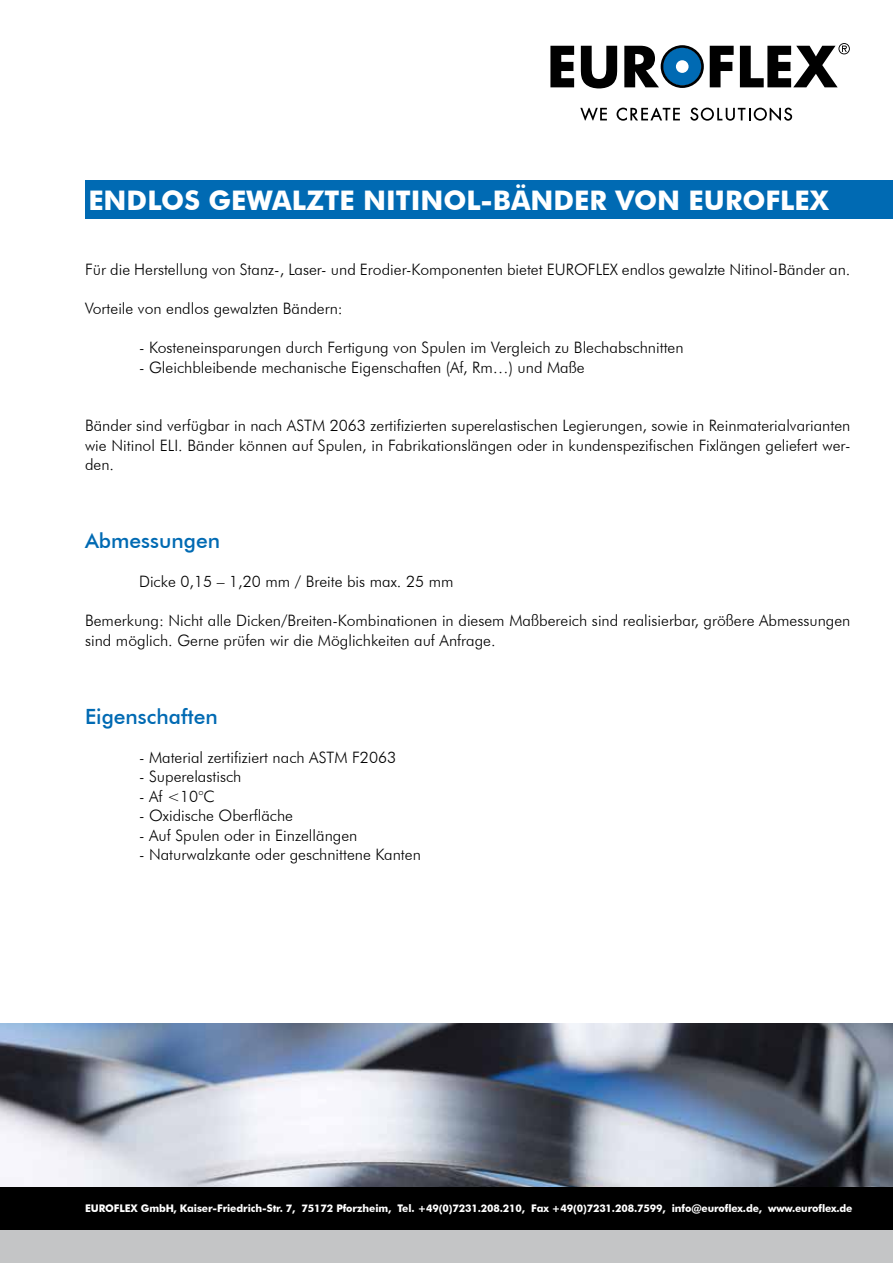
<style>
.page{position:relative;width:893px;height:1263px;background:#fff}
.page>*{position:absolute;margin:0;border:0;box-sizing:border-box;transform-origin:0 0}
.t1{font:700 27px "Futura BT";color:#fff}
.t2{font:500 21px "Futura BT";color:#006ab3}
.t3{font:300 15.75px/19.5px "Futura BT";color:#000;text-align:justify}
.t4{font:700 10.5px "Futura BT";letter-spacing:-.01em;color:#fff}
</style>
<div class="page">
<div style="left:0;top:1230px;width:893px;height:33px;background:#c4c5c6"></div>
<img style="left:0;top:1023px;width:893px;height:164px">
<div style="left:0;top:1187px;width:893px;height:43px;background:#000"></div>
<svg style="left:550px;top:46px;width:24px;height:41px"></svg>
<svg style="left:581px;top:46px;width:36px;height:42px"></svg>
<svg style="left:710px;top:46px;width:24px;height:41px"></svg>
<svg style="left:580px;top:108px;width:27px;height:12px"></svg>
<svg style="left:740px;top:43px;width:110px;height:44px"></svg>
<svg style="left:617px;top:108px;width:175px;height:13px"></svg>
<svg style="left:624px;top:45px;width:80px;height:43px"></svg>
<div style="left:85px;top:180px;width:808px;height:39px;background:#006ab3"></div>
<h1 class="t1" style="left:88px;top:183px;width:742px">ENDLOS GEWALZTE NITINOL-BÄNDER VON EUROFLEX</h1>
<p class="t3" style="left:85px;top:260px;width:767px">Für die Herstellung von Stanz-, Laser- und Erodier-Komponenten bietet EUROFLEX endlos gewalzte Nitinol-Bänder an.</p>
<p class="t3" style="left:85px;top:298px;width:259px">Vorteile von endlos gewalzten Bändern:</p>
<p class="t3" style="left:139px;top:337px;width:546px">- Kosteneinsparungen durch Fertigung von Spulen im Vergleich zu Blechabschnitten</p>
<p class="t3" style="left:139px;top:357px;width:447px">- Gleichbleibende mechanische Eigenschaften (Af, Rm…) und Maße</p>
<p class="t3" style="left:85px;top:415px;width:767px">Bänder sind verfügbar in nach ASTM 2063 zertifizierten superelastischen Legierungen, sowie in Reinmaterialvarianten wie Nitinol ELI. Bänder können auf Spulen, in Fabrikationslängen oder in kundenspezifischen Fixlängen geliefert wer&shy;den.</p>
<h2 class="t2" style="left:85px;top:528px;width:137px">Abmessungen</h2>
<p class="t3" style="left:139px;top:572px;width:316px">Dicke 0,15 – 1,20 mm / Breite bis max. 25 mm</p>
<p class="t3" style="left:85px;top:610px;width:767px">Bemerkung: Nicht alle Dicken/Breiten-Kombinationen in diesem Maßbereich sind realisierbar, größere Abmessungen sind möglich. Gerne prüfen wir die Möglichkeiten auf Anfrage.</p>
<h2 class="t2" style="left:85px;top:703px;width:134px">Eigenschaften</h2>
<p class="t3" style="left:139px;top:747px;width:259px">- Material zertifiziert nach ASTM F2063</p>
<p class="t3" style="left:139px;top:766px;width:104px">- Superelastisch</p>
<p class="t3" style="left:139px;top:786px;width:77px">- Af &lt;10°C</p>
<p class="t3" style="left:139px;top:805px;width:156px">- Oxidische Oberfläche</p>
<p class="t3" style="left:139px;top:825px;width:220px">- Auf Spulen oder in Einzellängen</p>
<p class="t3" style="left:139px;top:844px;width:283px">- Naturwalzkante oder geschnittene Kanten</p>
<p class="t4" style="left:85px;top:1202px;width:769px">EUROFLEX GmbH, Kaiser-Friedrich-Str. 7, 75172 Pforzheim, Tel. +49(0)7231.208.210, Fax +49(0)7231.208.7599, info@euroflex.de, www.euroflex.de</p>
</div>
